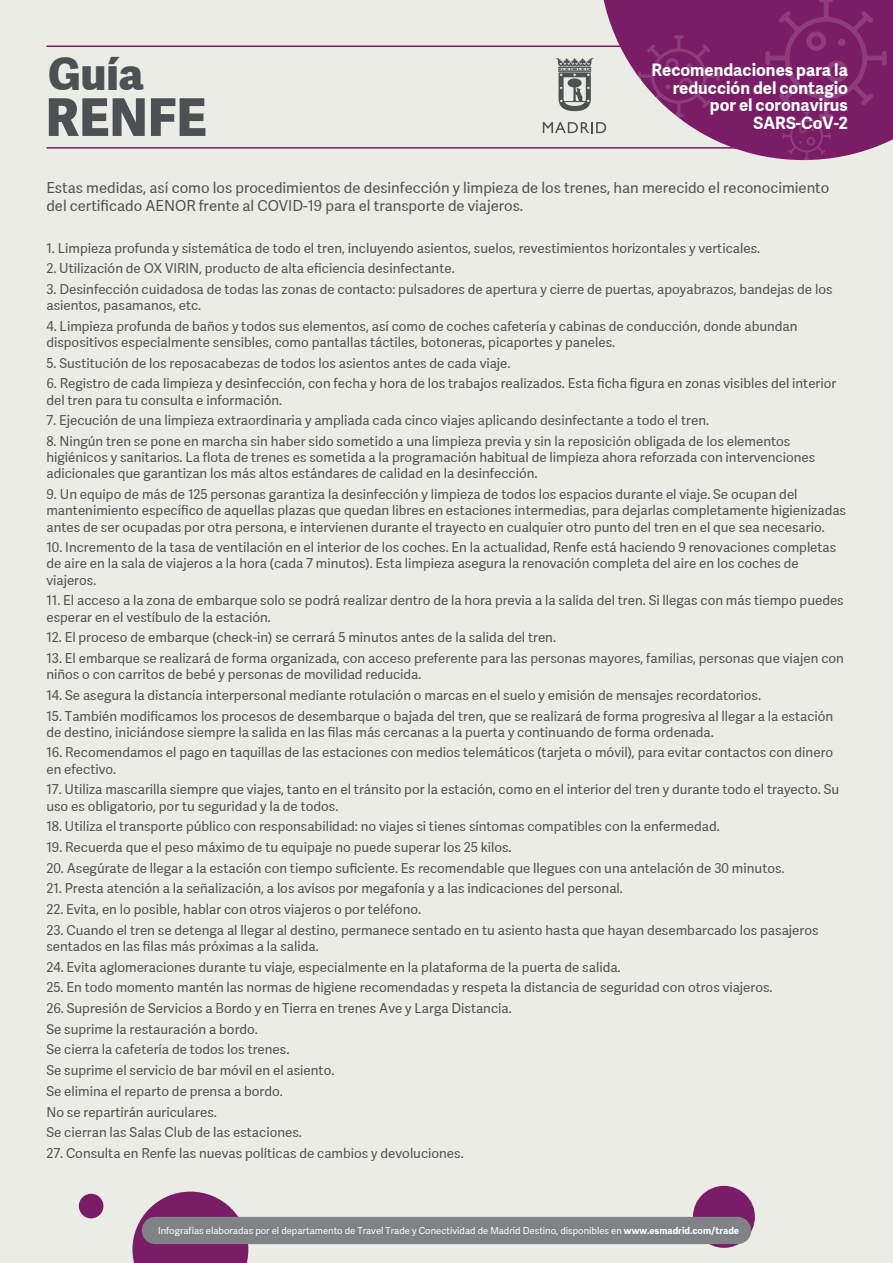
<style>
.page{position:relative;width:893px;height:1263px;background:#ebece5}
.page>*{position:absolute;margin:0;border:0;box-sizing:border-box;transform-origin:0 0}
.t1{font:800 52.05px "Adelle Sans";color:#4e5153}
.t2{font:800 44.7px "Adelle Sans";color:#4e5153}
.t3{font:700 16.95px/17.7px "Adelle Sans";color:#fff;text-align:right}
.t4{font:15px/18px "Adelle Sans";color:#4e5152}
.t5{font:13.5px/16.2px "Adelle Sans";color:#4e5152}
.t6{font:9.6px "Adelle Sans";color:#fff}
.s1{font-weight:700}
</style>
<div class="page">
<svg style="left:599px;top:0;width:294px;height:157px;fill:#7a1c66"></svg>
<svg style="left:638px;top:35px;width:82px;height:82px;background:#893877"></svg>
<svg style="left:765px;top:0;width:122px;height:160px;background:#80266d"></svg>
<hr style="left:46px;top:46px;width:592px;height:1px;background:#7a1c66">
<hr style="left:46px;top:147px;width:700px;height:2px;background:#7a1c66">
<svg style="left:543px;top:122px;width:63px;height:11px"></svg>
<svg style="left:556px;top:58px;width:38px;height:53px"></svg>
<svg style="left:132px;top:1191px;width:116px;height:72px"></svg>
<div style="left:693px;top:1186px;width:62px;height:62px;background:#7a1c66;border-radius:50%"></div>
<div style="left:79px;top:1194px;width:24px;height:24px;background:#7a1c66;border-radius:50%"></div>
<div style="left:142px;top:1217px;width:609px;height:27px;background:#808285;border-radius:14px"></div>
<h2 class="t2" style="left:48px;top:48px;width:97px">Guía</h2>
<h1 class="t1" style="left:46px;top:87px;width:162px">RENFE</h1>
<p class="t3" style="left:651px;top:61px;width:198px">Recomendaciones para la reducción del contagio por el coronavirus</p>
<p class="t3" style="left:753px;top:114px;width:96px">SARS-CoV-2</p>
<p class="t4" style="left:46px;top:179px;width:784px">Estas medidas, así como los procedimientos de desinfección y limpieza de los trenes, han merecido el reconocimiento del certificado AENOR frente al COVID-19 para el transporte de viajeros.</p>
<p class="t5" style="left:46px;top:240px;width:715px">1. Limpieza profunda y sistemática de todo el tren, incluyendo asientos, suelos, revestimientos horizontales y verticales.</p>
<p class="t5" style="left:46px;top:261px;width:410px">2. Utilización de OX VIRIN, producto de alta eficiencia desinfectante.</p>
<p class="t5" style="left:46px;top:281px;width:788px">3. Desinfección cuidadosa de todas las zonas de contacto: pulsadores de apertura y cierre de puertas, apoyabrazos, bandejas de los asientos, pasamanos, etc.</p>
<p class="t5" style="left:46px;top:318px;width:753px">4. Limpieza profunda de baños y todos sus elementos, así como de coches cafetería y cabinas de conducción, donde abundan dispositivos especialmente sensibles, como pantallas táctiles, botoneras, picaportes y paneles.</p>
<p class="t5" style="left:46px;top:355px;width:466px">5. Sustitución de los reposacabezas de todos los asientos antes de cada viaje.</p>
<p class="t5" style="left:46px;top:376px;width:791px">6. Registro de cada limpieza y desinfección, con fecha y hora de los trabajos realizados. Esta ficha figura en zonas visibles del interior del tren para tu consulta e información.</p>
<p class="t5" style="left:46px;top:413px;width:664px">7. Ejecución de una limpieza extraordinaria y ampliada cada cinco viajes aplicando desinfectante a todo el tren.</p>
<p class="t5" style="left:46px;top:433px;width:770px">8. Ningún tren se pone en marcha sin haber sido sometido a una limpieza previa y sin la reposición obligada de los elementos higiénicos y sanitarios. La flota de trenes es sometida a la programación habitual de limpieza ahora reforzada con intervenciones adicionales que garantizan los más altos estándares de calidad en la desinfección.</p>
<p class="t5" style="left:46px;top:486px;width:801px">9. Un equipo de más de 125 personas garantiza la desinfección y limpieza de todos los espacios durante el viaje. Se ocupan del mantenimiento específico de aquellas plazas que quedan libres en estaciones intermedias, para dejarlas completamente higienizadas antes de ser ocupadas por otra persona, e intervienen durante el trayecto en cualquier otro punto del tren en el que sea necesario.</p>
<p class="t5" style="left:46px;top:540px;width:791px">10. Incremento de la tasa de ventilación en el interior de los coches. En la actualidad, Renfe está haciendo 9 renovaciones completas de aire en la sala de viajeros a la hora (cada 7 minutos). Esta limpieza asegura la renovación completa del aire en los coches de viajeros.</p>
<p class="t5" style="left:46px;top:593px;width:799px">11. El acceso a la zona de embarque solo se podrá realizar dentro de la hora previa a la salida del tren. Si llegas con más tiempo puedes esperar en el vestíbulo de la estación.</p>
<p class="t5" style="left:46px;top:630px;width:511px">12. El proceso de embarque (check-in) se cerrará 5 minutos antes de la salida del tren.</p>
<p class="t5" style="left:46px;top:650px;width:799px">13. El embarque se realizará de forma organizada, con acceso preferente para las personas mayores, familias, personas que viajen con niños o con carritos de bebé y personas de movilidad reducida.</p>
<p class="t5" style="left:46px;top:687px;width:716px">14. Se asegura la distancia interpersonal mediante rotulación o marcas en el suelo y emisión de mensajes recordatorios.</p>
<p class="t5" style="left:46px;top:708px;width:788px">15. También modificamos los procesos de desembarque o bajada del tren, que se realizará de forma progresiva al llegar a la estación de destino, iniciándose siempre la salida en las filas más cercanas a la puerta y continuando de forma ordenada.</p>
<p class="t5" style="left:46px;top:745px;width:788px">16. Recomendamos el pago en taquillas de las estaciones con medios telemáticos (tarjeta o móvil), para evitar contactos con dinero en efectivo.</p>
<p class="t5" style="left:46px;top:782px;width:794px">17. Utiliza mascarilla siempre que viajes, tanto en el tránsito por la estación, como en el interior del tren y durante todo el trayecto. Su uso es obligatorio, por tu seguridad y la de todos.</p>
<p class="t5" style="left:46px;top:818px;width:675px">18. Utiliza el transporte público con responsabilidad: no viajes si tienes síntomas compatibles con la enfermedad.</p>
<p class="t5" style="left:46px;top:839px;width:467px">19. Recuerda que el peso máximo de tu equipaje no puede superar los 25 kilos.</p>
<p class="t5" style="left:46px;top:860px;width:740px">20. Asegúrate de llegar a la estación con tiempo suficiente. Es recomendable que llegues con una antelación de 30 minutos.</p>
<p class="t5" style="left:46px;top:881px;width:578px">21. Presta atención a la señalización, a los avisos por megafonía y a las indicaciones del personal.</p>
<p class="t5" style="left:46px;top:901px;width:376px">22. Evita, en lo posible, hablar con otros viajeros o por teléfono.</p>
<p class="t5" style="left:46px;top:922px;width:774px">23. Cuando el tren se detenga al llegar al destino, permanece sentado en tu asiento hasta que hayan desembarcado los pasajeros sentados en las filas más próximas a la salida.</p>
<p class="t5" style="left:46px;top:959px;width:576px">24. Evita aglomeraciones durante tu viaje, especialmente en la plataforma de la puerta de salida.</p>
<p class="t5" style="left:46px;top:980px;width:728px">25. En todo momento mantén las normas de higiene recomendadas y respeta la distancia de seguridad con otros viajeros.</p>
<p class="t5" style="left:46px;top:998px;width:467px;line-height:20.7px">26. Supresión de Servicios a Bordo y en Tierra en trenes Ave y Larga Distancia.<br>Se suprime la restauración a bordo.<br>Se cierra la cafetería de todos los trenes.<br>Se suprime el servicio de bar móvil en el asiento.<br>Se elimina el reparto de prensa a bordo.<br>No se repartirán auriculares.<br>Se cierran las Salas Club de las estaciones.</p>
<p class="t5" style="left:46px;top:1145px;width:419px">27. Consulta en Renfe las nuevas políticas de cambios y devoluciones.</p>
<p class="t6" style="left:158px;top:1225px;width:583px">Infografías elaboradas por el departamento de Travel Trade y Conectividad de Madrid Destino, disponibles en <span class="s1">www.esmadrid.com/trade</span></p>
</div>
